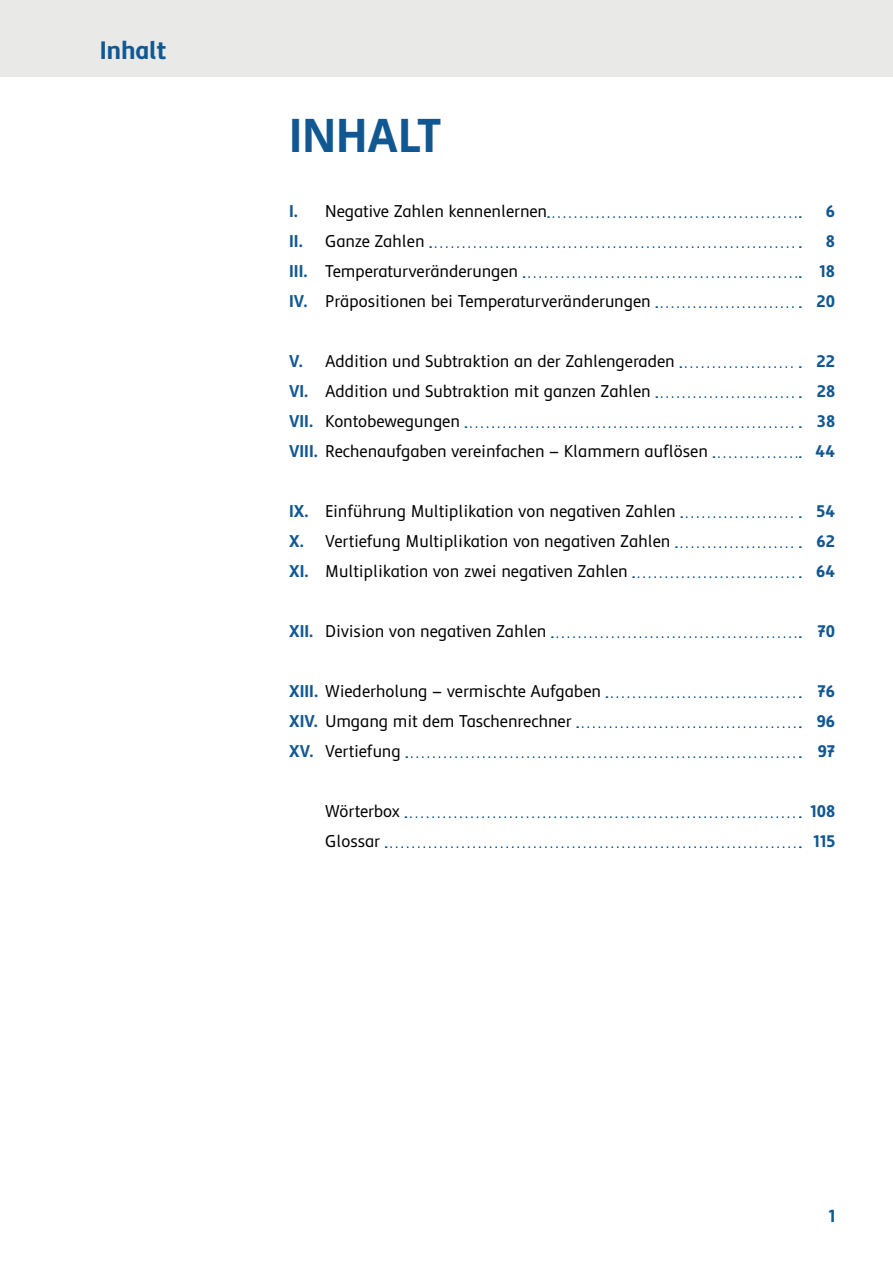
<style>
.page{position:relative;width:893px;height:1263px;background:#fff}
.page>*{position:absolute;margin:0;border:0;box-sizing:border-box;transform-origin:0 0}
.t1{font:700 48px "Semikolon Plus";color:#115892}
.t2{font:700 25.5px "Semikolon Plus";color:#115892}
.t3{font:700 18px "Semikolon Plus";color:#115892}
.t4{font:17.25px "Semikolon Plus";color:#000}
.t5{font:700 17.25px "Semikolon Plus";color:#115892}
.s1{font-weight:700;color:#115892}
</style>
<div class="page">
<svg style="left:548px;top:216px;width:253px;height:2px"></svg>
<svg style="left:430px;top:246px;width:371px;height:2px"></svg>
<svg style="left:524px;top:276px;width:277px;height:2px"></svg>
<svg style="left:656px;top:306px;width:145px;height:2px"></svg>
<svg style="left:680px;top:366px;width:121px;height:2px"></svg>
<svg style="left:656px;top:396px;width:145px;height:2px"></svg>
<svg style="left:465px;top:426px;width:336px;height:2px"></svg>
<svg style="left:713px;top:456px;width:88px;height:2px"></svg>
<svg style="left:681px;top:516px;width:120px;height:2px"></svg>
<svg style="left:676px;top:546px;width:125px;height:2px"></svg>
<svg style="left:633px;top:576px;width:168px;height:2px"></svg>
<svg style="left:552px;top:636px;width:249px;height:2px"></svg>
<svg style="left:606px;top:696px;width:195px;height:2px"></svg>
<svg style="left:577px;top:726px;width:224px;height:2px"></svg>
<svg style="left:406px;top:756px;width:395px;height:2px"></svg>
<svg style="left:405px;top:816px;width:396px;height:2px"></svg>
<svg style="left:386px;top:846px;width:415px;height:2px"></svg>
<div style="left:0;top:0;width:893px;height:77px;background:#e9e9e8"></div>
<h2 class="t2" style="left:100px;top:35px;width:68px">Inhalt</h2>
<h1 class="t1" style="left:289px;top:109px;width:154px">INHALT</h1>
<p class="t4" style="left:289px;top:202px;width:259px"><span class="s1">I.</span> Negative Zahlen kennenlernen</p>
<p class="t5" style="left:826px;top:202px;width:11px">6</p>
<p class="t4" style="left:289px;top:232px;width:137px"><span class="s1">II.</span> Ganze Zahlen</p>
<p class="t5" style="left:826px;top:232px;width:11px">8</p>
<p class="t4" style="left:289px;top:262px;width:230px"><span class="s1">III.</span> Temperaturveränderungen</p>
<p class="t5" style="left:820px;top:262px;width:17px">18</p>
<p class="t4" style="left:289px;top:292px;width:363px"><span class="s1">IV.</span> Präpositionen bei Temperaturveränderungen</p>
<p class="t5" style="left:816px;top:292px;width:20px">20</p>
<p class="t4" style="left:289px;top:352px;width:387px"><span class="s1">V.</span> Addition und Subtraktion an der Zahlengeraden</p>
<p class="t5" style="left:817px;top:352px;width:20px">22</p>
<p class="t4" style="left:289px;top:382px;width:363px"><span class="s1">VI.</span> Addition und Subtraktion mit ganzen Zahlen</p>
<p class="t5" style="left:817px;top:381px;width:20px">28</p>
<p class="t4" style="left:289px;top:412px;width:172px"><span class="s1">VII.</span> Kontobewegungen</p>
<p class="t5" style="left:817px;top:411px;width:20px">38</p>
<p class="t4" style="left:289px;top:442px;width:420px"><span class="s1">VIII.</span> Rechenaufgaben vereinfachen – Klammern auflösen</p>
<p class="t5" style="left:816px;top:441px;width:21px">44</p>
<p class="t4" style="left:289px;top:502px;width:388px"><span class="s1">IX.</span> Einführung Multiplikation von negativen Zahlen</p>
<p class="t5" style="left:816px;top:501px;width:20px">54</p>
<p class="t4" style="left:289px;top:532px;width:383px"><span class="s1">X.</span> Vertiefung Multiplikation von negativen Zahlen</p>
<p class="t5" style="left:817px;top:531px;width:20px">62</p>
<p class="t4" style="left:289px;top:562px;width:340px"><span class="s1">XI.</span> Multiplikation von zwei negativen Zahlen</p>
<p class="t5" style="left:816px;top:561px;width:21px">64</p>
<p class="t4" style="left:289px;top:622px;width:259px"><span class="s1">XII.</span> Division von negativen Zahlen</p>
<p class="t5" style="left:817px;top:621px;width:19px">70</p>
<p class="t4" style="left:289px;top:682px;width:313px"><span class="s1">XIII.</span> Wiederholung – vermischte Aufgaben</p>
<p class="t5" style="left:817px;top:681px;width:19px">76</p>
<p class="t4" style="left:289px;top:712px;width:284px"><span class="s1">XIV.</span> Umgang mit dem Taschenrechner</p>
<p class="t5" style="left:817px;top:711px;width:20px">96</p>
<p class="t4" style="left:289px;top:742px;width:113px"><span class="s1">XV.</span> Vertiefung</p>
<p class="t5" style="left:818px;top:741px;width:19px">97</p>
<p class="t4" style="left:325px;top:802px;width:76px">Wörterbox</p>
<p class="t5" style="left:810px;top:801px;width:26px">108</p>
<p class="t4" style="left:325px;top:832px;width:56px">Glossar</p>
<p class="t5" style="left:814px;top:831px;width:23px">115</p>
<p class="t3" style="left:829px;top:1205px;width:8px">1</p>
</div>
